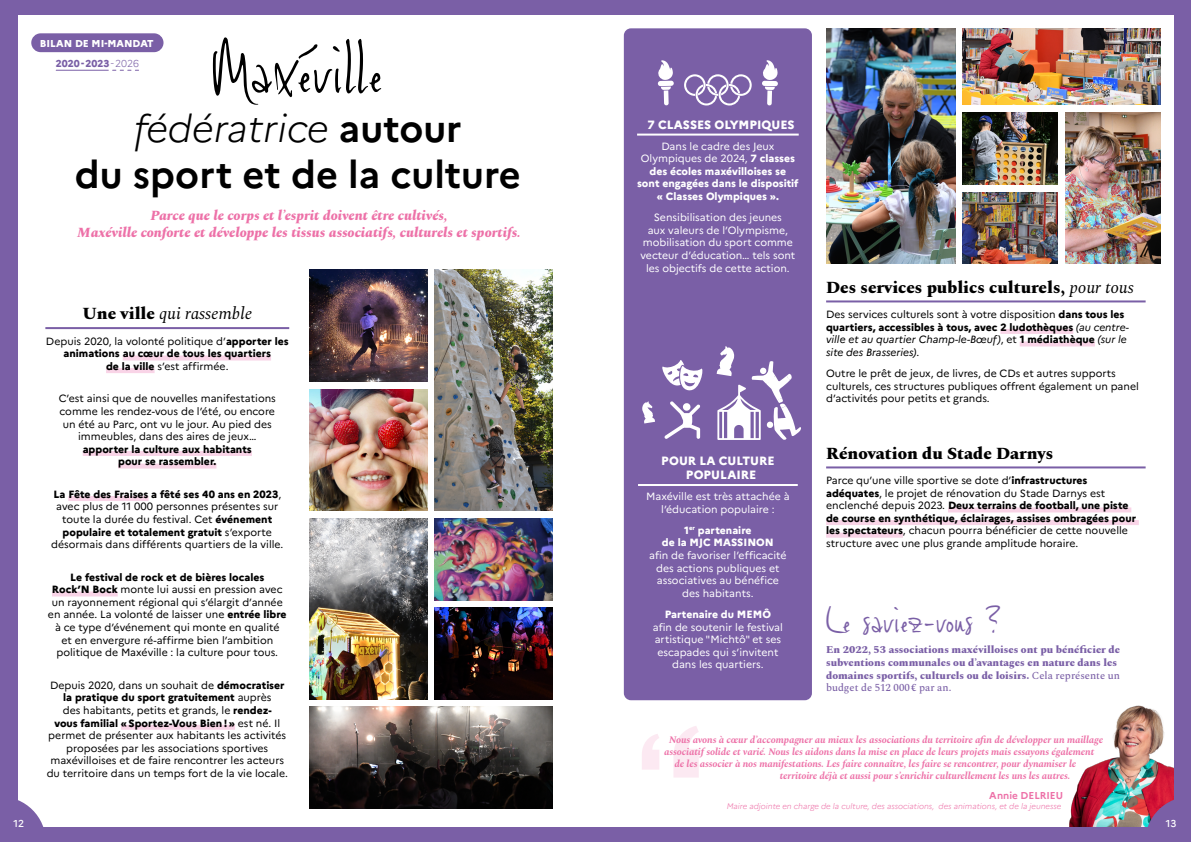
<style>
.page{position:relative;width:1191px;height:842px;background:#7a5fa6}
.page>*{position:absolute;margin:0;border:0;box-sizing:border-box;transform-origin:0 0}
.t1{font:70px "Viktorie";letter-spacing:-.005em;color:#000}
.t2{font:38.3px "Viktorie";color:#7a5fa6}
.t3{font:700 38px/45.6px "Marianne";color:#000;text-align:center}
.t4{font:800 17px "Spectral";color:#000}
.t5{font:italic 17px "Spectral";color:#000}
.t6{font:italic 800 14px/16.8px "Spectral";color:#ed71a8;text-align:center}
.t7{font:800 12px/14.4px "Marianne";color:#fff;text-align:center}
.t8{font:10.5px/12.6px "Marianne";color:#000;text-align:center}
.t9{font:10.5px/12.6px "Marianne";color:#fff;text-align:center}
.t10{font:800 10.5px/12.6px "Marianne";color:#000;text-align:center}
.t11{font:800 10.5px/12.6px "Spectral";color:#7a5fa6}
.t12{font:800 10.5px/12.6px "Marianne";color:#fff;text-align:center}
.t13{font:italic 700 10px "Spectral";letter-spacing:-.01em;color:#ed71a8}
.t14{font:800 10px/20.1px "Marianne";color:#fff;text-align:center}
.t15{font:700 10px "Marianne";color:#ed71a8}
.t16{font:500 10px "Marianne";color:#fff}
.t17{font:italic 300 8px "Marianne";color:#ed71a8}
.s1{color:#7a5fa6}
.s2{font-weight:300;color:#7a5fa6}
.s3{font-weight:300;font-style:italic}
.s4{font-weight:800;font-style:normal}
.s5{font-weight:400}
.s6{font-weight:800}
.s7{font-weight:400;font-style:italic}
.s8{font-weight:500}
</style>
<div class="page">
<div style="left:18px;top:15px;width:1155px;height:812px;background:#fff"></div>
<img style="left:1069px;top:706px;width:104px;height:121px">
<hr style="left:56px;top:70px;width:52px;height:1px;background:#7a5fa6">
<svg style="left:113px;top:70px;width:26px;height:1px"></svg>
<div style="left:31px;top:33px;width:132px;height:19px;background:#7a5fa6;border-radius:9px"></div>
<svg style="left:1145px;top:796px;width:29px;height:31px"></svg>
<svg style="left:18px;top:800px;width:26px;height:27px"></svg>
<div style="left:123px;top:355px;width:148px;height:5px;background:#f9d4e7"></div>
<div style="left:106px;top:368px;width:49px;height:5px;background:#f9d4e7"></div>
<div style="left:83px;top:451px;width:169px;height:5px;background:#f9d4e7"></div>
<div style="left:118px;top:464px;width:98px;height:5px;background:#f9d4e7"></div>
<div style="left:68px;top:496px;width:80px;height:5px;background:#f9d4e7"></div>
<div style="left:52px;top:591px;width:66px;height:5px;background:#f9d4e7"></div>
<div style="left:121px;top:725px;width:114px;height:5px;background:#f9d4e7"></div>
<hr style="left:45px;top:327px;width:244px;height:2px;background:#7a5fa6">
<img style="left:435px;top:269px;width:118px;height:242px">
<img style="left:435px;top:518px;width:118px;height:82px">
<img style="left:435px;top:608px;width:118px;height:91px">
<img style="left:309px;top:269px;width:118px;height:112px">
<img style="left:309px;top:518px;width:118px;height:181px">
<img style="left:309px;top:389px;width:118px;height:122px">
<img style="left:309px;top:707px;width:244px;height:102px">
<div style="left:1000px;top:329px;width:73px;height:5px;background:#f9d4e7"></div>
<div style="left:1019px;top:341px;width:75px;height:5px;background:#f9d4e7"></div>
<hr style="left:826px;top:300px;width:319px;height:2px;background:#7a5fa6">
<div style="left:624px;top:28px;width:188px;height:672px;background:#7a5fa6;border-radius:7px"></div>
<img style="left:826px;top:28px;width:129px;height:236px">
<img style="left:963px;top:28px;width:197px;height:77px">
<img style="left:1065px;top:113px;width:95px;height:151px">
<img style="left:963px;top:113px;width:94px;height:71px">
<img style="left:963px;top:192px;width:94px;height:72px">
<svg style="left:642px;top:734px;width:17px;height:36px"></svg>
<svg style="left:673px;top:726px;width:26px;height:52px"></svg>
<div style="left:948px;top:507px;width:183px;height:5px;background:#f9d4e7"></div>
<div style="left:826px;top:520px;width:312px;height:5px;background:#f9d4e7"></div>
<div style="left:826px;top:533px;width:77px;height:5px;background:#f9d4e7"></div>
<hr style="left:826px;top:466px;width:319px;height:2px;background:#7a5fa6">
<hr style="left:637px;top:134px;width:161px;height:2px;background:#fff">
<svg style="left:684px;top:74px;width:67px;height:32px"></svg>
<svg style="left:657px;top:60px;width:17px;height:45px"></svg>
<svg style="left:762px;top:60px;width:16px;height:45px"></svg>
<hr style="left:638px;top:484px;width:159px;height:2px;background:#fff">
<svg style="left:662px;top:360px;width:41px;height:31px"></svg>
<svg style="left:642px;top:401px;width:13px;height:22px"></svg>
<svg style="left:664px;top:401px;width:36px;height:38px"></svg>
<svg style="left:716px;top:346px;width:85px;height:94px"></svg>
<p class="t14" style="left:40px;top:32px;width:115px">BILAN DE MI-MANDAT<br><span class="s1">2020 - 2023</span><span class="s2">- 2026</span></p>
<h1 class="t1" style="left:212px;top:23px;width:174px">Maxéville</h1>
<h3 class="t3" style="left:75px;top:103px;width:447px"><span class="s3">fédératrice</span> autour<br>du sport et de la culture</h3>
<h3 class="t6" style="left:78px;top:206px;width:445px">Parce que le corps et l’esprit doivent être cultivés,<br>Maxéville conforte et développe les tissus associatifs, culturels et sportifs.</h3>
<h3 class="t5" style="left:82px;top:301px;width:171px"><span class="s4">Une ville</span> qui rassemble</h3>
<p class="t10" style="left:46px;top:334px;width:244px"><span class="s5">Depuis 2020, la volonté politique d’</span>apporter les animations au cœur de tous les quartiers<br>de la ville <span class="s5">s’est affirmée.</span></p>
<p class="t8" style="left:59px;top:391px;width:219px">C’est ainsi que de nouvelles manifestations comme les rendez-vous de l’été, ou encore un été au Parc, ont vu le jour. Au pied des immeubles, dans des aires de jeux…</p>
<p class="t10" style="left:83px;top:442px;width:171px">apporter la culture aux habitants pour se rassembler.</p>
<p class="t8" style="left:51px;top:487px;width:234px"><span class="s6">La Fête des Fraises a fêté ses 40 ans en 2023</span>, avec plus de 11 000 personnes présentes sur toute la durée du festival. Cet <span class="s6">événement populaire et totalement gratuit</span> s’exporte désormais dans différents quartiers de la ville.</p>
<p class="t8" style="left:48px;top:570px;width:240px"><span class="s6">Le festival de rock et de bières locales<br>Rock’N Bock</span> monte lui aussi en pression avec un rayonnement régional qui s’élargit d’année en année. La volonté de laisser une <span class="s6">entrée libre </span>à ce type d’événement qui monte en qualité<br>et en envergure ré-affirme bien l’ambition politique de Maxéville : la culture pour tous.</p>
<p class="t8" style="left:47px;top:678px;width:243px">Depuis 2020, dans un souhait de <span class="s6">démocratiser la pratique du sport gratuitement</span> auprès<br>des habitants, petits et grands, le <span class="s6">rendez-<br>vous familial « Sportez-Vous Bien ! »</span> est né. Il permet de présenter aux habitants les activités proposées par les associations sportives maxévilloises et de faire rencontrer les acteurs du territoire dans un temps fort de la vie locale.</p>
<p class="t7" style="left:647px;top:116px;width:149px">7 CLASSES OLYMPIQUES</p>
<p class="t12" style="left:637px;top:139px;width:163px"><span class="s5">Dans le cadre des Jeux<br>Olympiques de 2024,</span> 7 classes des écoles maxévilloises se sont engagées dans le dispositif « Classes Olympiques ».</p>
<p class="t9" style="left:640px;top:210px;width:156px">Sensibilisation des jeunes<br>aux valeurs de l’Olympisme, mobilisation du sport comme vecteur d’éducation… tels sont les objectifs de cette action.</p>
<p class="t7" style="left:661px;top:452px;width:115px">POUR LA CULTURE<br>POPULAIRE</p>
<p class="t9" style="left:646px;top:489px;width:145px">Maxéville est très attachée à l’éducation populaire :</p>
<p class="t12" style="left:662px;top:523px;width:113px">1<sup>er</sup> partenaire<br>de la MJC MASSINON</p>
<p class="t9" style="left:649px;top:548px;width:139px">afin de favoriser l’efficacité des actions publiques et associatives au bénéfice des habitants.</p>
<p class="t12" style="left:665px;top:607px;width:108px">Partenaire du MEMÔ</p>
<p class="t9" style="left:653px;top:620px;width:132px">afin de soutenir le festival artistique "Michtô" et ses escapades qui s’invitent dans les quartiers.</p>
<h3 class="t4" style="left:826px;top:275px;width:309px">Des services publics culturels, <span class="s7">pour tous</span></h3>
<p class="t10" style="left:826px;top:307px;width:304px;text-align:left"><span class="s5">Des services culturels sont à votre disposition</span> dans tous les quartiers, accessibles à tous, avec 2 ludothèques <span class="s7">(au centre&shy;ville et au quartier Champ-le-Bœuf)</span><span class="s5">, et</span> 1 médiathèque <span class="s7">(sur le site des Brasseries)</span><span class="s5">.</span></p>
<p class="t8" style="left:826px;top:366px;width:314px;text-align:left">Outre le prêt de jeux, de livres, de CDs et autres supports culturels, ces structures publiques offrent également un panel d’activités pour petits et grands.</p>
<h3 class="t4" style="left:826px;top:441px;width:228px">Rénovation du Stade Darnys</h3>
<p class="t8" style="left:826px;top:473px;width:311px;text-align:left">Parce qu’une ville sportive se dote d’<span class="s6">infrastructures adéquates</span>, le projet de rénovation du Stade Darnys est enclenché depuis 2023. <span class="s6">Deux terrains de football, une piste de course en synthétique, éclairages, assises ombragées pour les spectateurs</span>, chacun pourra bénéficier de cette nouvelle structure avec une plus grande amplitude horaire.</p>
<h2 class="t2" style="left:826px;top:594px;width:177px">Le saviez-vous ?</h2>
<p class="t11" style="left:826px;top:643px;width:295px">En 2022, 53 associations maxévilloises ont pu bénéficier de subventions communales ou d’avantages en nature dans les domaines sportifs, culturels ou de loisirs. <span class="s8">Cela représente un budget de 512 000 € par an.</span></p>
<p class="t13" style="left:669px;top:732px;width:436px">Nous avons à cœur d’accompagner au mieux les associations du territoire afin de développer un maillage</p>
<p class="t13" style="left:664px;top:744px;width:431px">associatif solide et varié. Nous les aidons dans la mise en place de leurs projets mais essayons également</p>
<p class="t13" style="left:674px;top:756px;width:403px">de les associer à nos manifestations. Les faire connaître, les faire se rencontrer, pour dynamiser le</p>
<p class="t13" style="left:780px;top:768px;width:292px">territoire déjà et aussi pour s’enrichir culturellement les uns les autres.</p>
<p class="t15" style="left:989px;top:788px;width:75px">Annie DELRIEU</p>
<p class="t17" style="left:726px;top:800px;width:336px">Maire adjointe en charge de la culture, des associations, des animations, et de la jeunesse</p>
<p class="t16" style="left:14px;top:816px;width:12px">12</p>
<p class="t16" style="left:1165px;top:816px;width:12px">13</p>
</div>
